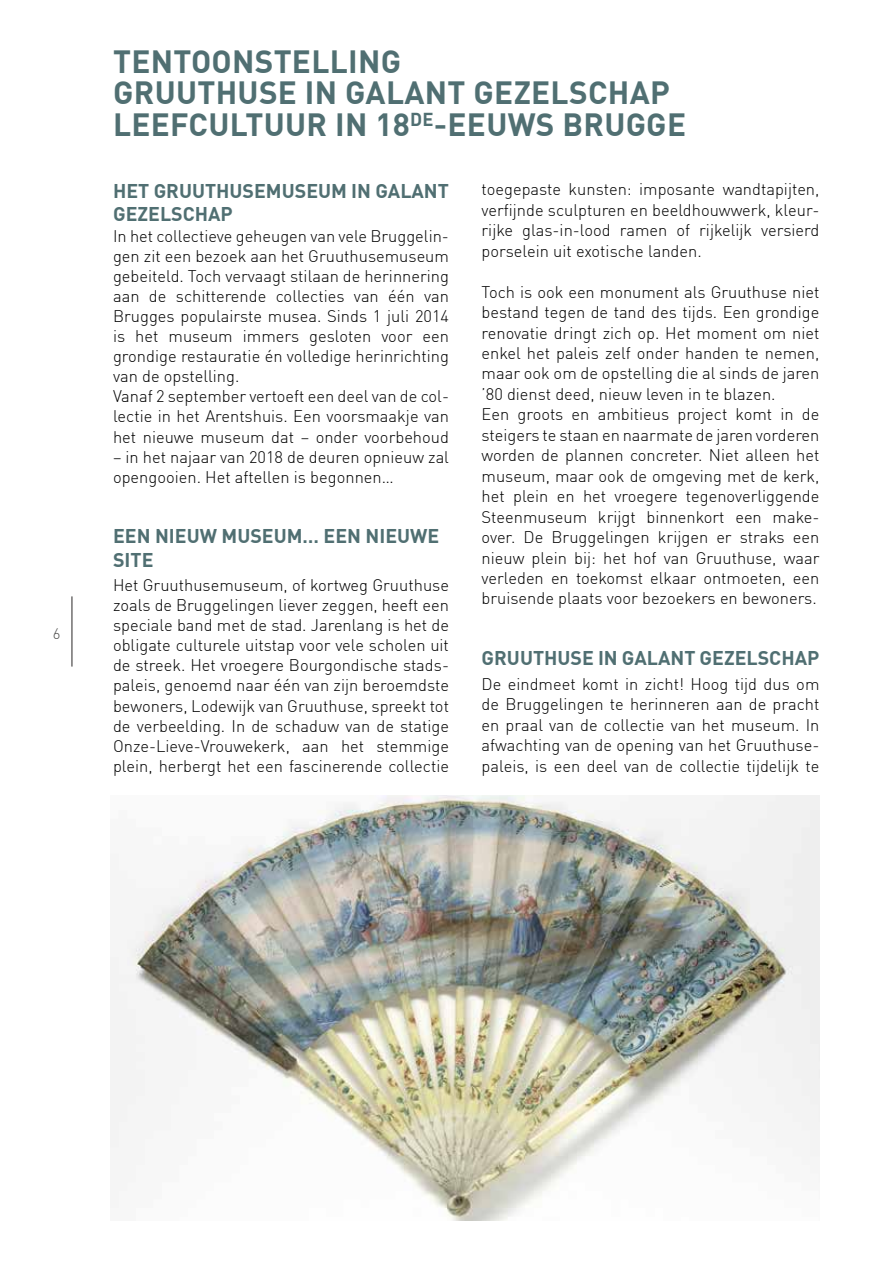
<style>
.page{position:relative;width:893px;height:1263px;background:#fff}
.page>*{position:absolute;margin:0;border:0;box-sizing:border-box;transform-origin:0 0}
.t1{font:700 31.5px/31.8px "DIN Offc Pro";letter-spacing:.01em;color:#506f72}
.t2{font:700 19.5px/23.7px "DIN Offc Pro";color:#506f72}
.t3{font:300 16.5px/20.4px "DIN Offc Pro";color:#000;text-align:justify}
.t4{font:300 15px "DIN Offc Pro";color:#4a4a49}
</style>
<div class="page">
<hr style="left:71px;top:596px;width:2px;height:70px;background:#706f6f">
<img style="left:110px;top:795px;width:709px;height:425px">
<p class="t4" style="left:53px;top:622px;width:9px">6</p>
<h1 class="t1" style="left:113px;top:41px;width:575px">TENTOONSTELLING<br>GRUUTHUSE IN GALANT GEZELSCHAP<br>LEEFCULTUUR IN 18<sup>DE</sup>-EEUWS BRUGGE</h1>
<p class="t2" style="left:113px;top:176px;width:337px">HET GRUUTHUSEMUSEUM IN GALANT<br>GEZELSCHAP</p>
<p class="t3" style="left:113px;top:224px;width:337px;text-align:left">In het collectieve geheugen van vele Bruggelin&shy;gen zit een bezoek aan het Gruuthusemuseum gebeiteld. Toch vervaagt stilaan de herinnering aan de schitterende collecties van één van Brugges populairste musea. Sinds 1 juli 2014 is het museum immers gesloten voor een grondige restauratie én volledige herinrichting van de opstelling.<br>Vanaf 2 september vertoeft een deel van de col&shy;lectie in het Arentshuis. Een voorsmaakje van het nieuwe museum dat – onder voorbehoud</p>
<p class="t3" style="left:113px;top:445px;width:337px">– in het najaar van 2018 de deuren opnieuw zal opengooien. Het aftellen is begonnen…</p>
<p class="t2" style="left:113px;top:521px;width:328px">EEN NIEUW MUSEUM… EEN NIEUWE<br>SITE</p>
<p class="t3" style="left:113px;top:573px;width:337px">Het Gruuthusemuseum, of kortweg Gruuthuse zoals de Bruggelingen liever zeggen, heeft een speciale band met de stad. Jarenlang is het de obligate culturele uitstap voor vele scholen uit de streek. Het vroegere Bourgondische stads&shy;paleis, genoemd naar één van zijn beroemdste bewoners, Lodewijk van Gruuthuse, spreekt tot de verbeelding. In de schaduw van de statige Onze-Lieve-Vrouwekerk, aan het stemmige plein, herbergt het een fascinerende collectie</p>
<p class="t3" style="left:482px;top:178px;width:339px">toegepaste kunsten: imposante wandtapijten, verfijnde sculpturen en beeldhouwwerk, kleur&shy;rijke glas-in-lood ramen of rijkelijk versierd porselein uit exotische landen.</p>
<p class="t3" style="left:482px;top:280px;width:339px;text-align:left">Toch is ook een monument als Gruuthuse niet bestand tegen de tand des tijds. Een grondige renovatie dringt zich op. Het moment om niet enkel het paleis zelf onder handen te nemen, maar ook om de opstelling die al sinds de jaren ’80 dienst deed, nieuw leven in te blazen.<br>Een groots en ambitieus project komt in de steigers te staan en naarmate de jaren vorderen worden de plannen concreter. Niet alleen het museum, maar ook de omgeving met de kerk, het plein en het vroegere tegenoverliggende Steenmuseum krijgt binnenkort een make&shy;over. De Bruggelingen krijgen er straks een nieuw plein bij: het hof van Gruuthuse, waar verleden en toekomst elkaar ontmoeten, een bruisende plaats voor bezoekers en bewoners.</p>
<p class="t2" style="left:482px;top:644px;width:339px">GRUUTHUSE IN GALANT GEZELSCHAP</p>
<p class="t3" style="left:482px;top:672px;width:339px">De eindmeet komt in zicht! Hoog tijd dus om de Bruggelingen te herinneren aan de pracht en praal van de collectie van het museum. In afwachting van de opening van het Gruuthuse&shy;paleis, is een deel van de collectie tijdelijk te</p>
</div>
